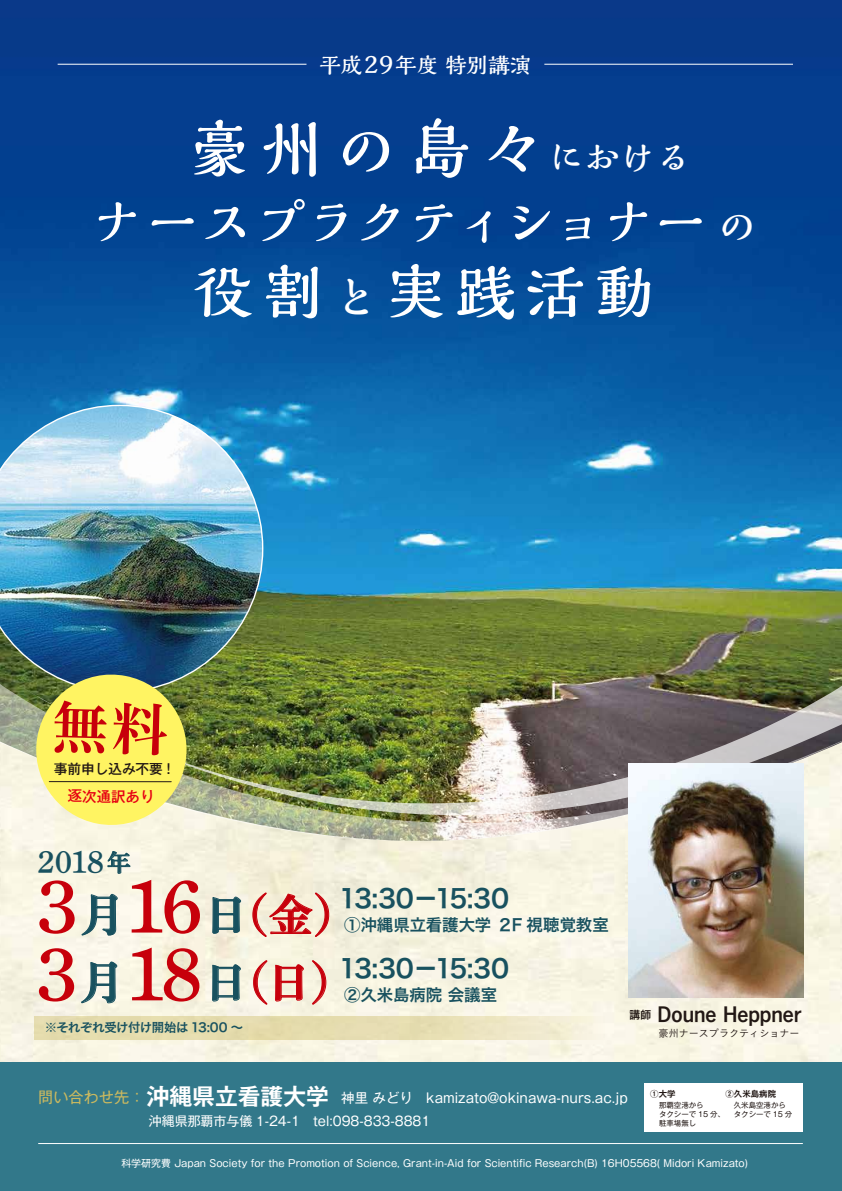
<style>
.page{position:relative;width:842px;height:1191px;background:#fff}
.page>*{position:absolute;margin:0;border:0;box-sizing:border-box;transform-origin:0 0}
.t1{font:74.4px "Shuei Min Pro B";color:#c7000b}
.t2{font:700 62.2px "Kaimin So Std";letter-spacing:.18em;color:#fff}
.t3{font:700 59.1px "Kaimin So Std";letter-spacing:.18em;color:#fff}
.t4{font:700 53.5px "Kaimin So Std";letter-spacing:-.04em;color:#fff}
.t5{font:700 35.2px "Kaimin So Std";color:#fff}
.t6{font:31.1px "Shuei Min Pro B";color:#18515f}
.t7{font:25.4px "Hira Kaku Std W6";letter-spacing:-.065em;color:#18515f}
.t8{font:700 22.8px "Gothic MB101 Pro De";color:#fff}
.t9{font:700 21.4px "Kaimin So Std";color:#fff}
.t10{font:20.1px "Koburina Go Std W6";color:#221815}
.t11{font:16.4px "Hira Kaku Std W6";color:#18515f}
.t12{font:15.2px "Gothic MB101 Pro";color:#cbb95f}
.t13{font:500 14.4px "Gothic MB101 Pro";letter-spacing:-.005em;color:#e60012}
.t14{font:500 13.6px "Gothic MB101 Pro";letter-spacing:-.005em;color:#221815}
.t15{font:13.4px "Gothic MB101 Pro";color:#fff}
.t16{font:13px "Gothic MB101 Pro";color:#fff}
.t17{font:12.3px "Hira Kaku Std W6";letter-spacing:-.035em;color:#18515f}
.t18{font:10.1px "Koburina Go Std W3";color:#221815}
.t19{font:9.9px "Gothic MB101 Pro";color:#fff}
.t20{font:700 8.4px "Gothic MB101 Pro De";color:#221815}
.t21{font:7.4px/9.3px "Gothic MB101 Pro";color:#221815}
.s1{font-size:24.9px}
.s2{font-size:39.3px}
.s3{font-size:46.5px}
.s4{font-size:23.3px}
.s5{font-size:44.6px;color:#18515f}
.s6{font-size:44.6px}
</style>
<div class="page">
<img style="left:0;top:841px;width:842px;height:221px">
<img style="left:0;top:0;width:842px;height:669px">
<img style="left:0;top:669px;width:842px;height:172px">
<img style="left:24px;top:674px;width:818px;height:141px">
<img style="left:0;top:405px;width:263px;height:287px">
<img style="left:628px;top:764px;width:176px;height:233px">
<hr style="left:58px;top:64px;width:248px;height:1px;background:#fff">
<hr style="left:544px;top:64px;width:249px;height:1px;background:#fff">
<svg style="left:82px;top:894px;width:36px;height:41px"></svg>
<svg style="left:212px;top:896px;width:29px;height:37px"></svg>
<svg style="left:253px;top:892px;width:76px;height:45px;background:#ecc5b5"></svg>
<svg style="left:108px;top:851px;width:22px;height:22px"></svg>
<svg style="left:81px;top:962px;width:36px;height:41px"></svg>
<svg style="left:212px;top:964px;width:29px;height:37px"></svg>
<svg style="left:253px;top:960px;width:14px;height:44px"></svg>
<svg style="left:275px;top:964px;width:29px;height:37px"></svg>
<svg style="left:312px;top:960px;width:14px;height:44px"></svg>
<svg style="left:34px;top:1016px;width:571px;height:23px;background:#e8dfb6"></svg>
<div style="left:0;top:1062px;width:842px;height:129px;background:#32788a"></div>
<div style="left:644px;top:1083px;width:159px;height:48px;background:#fff"></div>
<hr style="left:38px;top:1143px;width:765px;height:1px;background:#fff">
<svg style="left:30px;top:668px;width:163px;height:163px;background:#dbd871"></svg>
<h3 class="t9" style="left:319px;top:51px;width:213px">平成<span class="s1">29</span>年度 特別講演</h3>
<h2 class="t2" style="left:188px;top:106px;width:357px">豪州の島々</h2>
<h3 class="t4" style="left:91px;top:185px;width:668px">ナースプラクティショナー<span class="s2">の</span></h3>
<h3 class="t5" style="left:549px;top:133px;width:144px">における</h3>
<h3 class="t3" style="left:194px;top:251px;width:462px">役割<span class="s3">と</span>実践活動</h3>
<h3 class="t14" style="left:54px;top:757px;width:118px">事前申し込み不要 !</h3>
<h3 class="t13" style="left:68px;top:784px;width:88px">逐次通訳あり</h3>
<h3 class="t6" style="left:37px;top:840px;width:95px">2018<span class="s4">年</span></h3>
<h1 class="t1" style="left:37px;top:853px;width:323px">3<span class="s5">月</span>16<span class="s5">日</span><span class="s6">（金）</span></h1>
<h1 class="t1" style="left:36px;top:921px;width:320px">3<span class="s5">月</span>18<span class="s5">日</span><span class="s6">（日）</span></h1>
<p class="t17" style="left:45px;top:1018px;width:200px">※それぞれ受け付け開始は 13:00 ～</p>
<h3 class="t7" style="left:339px;top:879px;width:172px">13:30－15:30</h3>
<h3 class="t11" style="left:344px;top:912px;width:266px">①沖縄県立看護大学 ２F 視聴覚教室</h3>
<h3 class="t7" style="left:339px;top:949px;width:172px">13:30－15:30</h3>
<h3 class="t11" style="left:344px;top:982px;width:155px">②久米島病院 会議室</h3>
<h3 class="t10" style="left:629px;top:999px;width:174px"><sup>講師</sup> Doune Heppner</h3>
<p class="t18" style="left:659px;top:1025px;width:143px">豪州ナースプラクティショナー</p>
<h3 class="t8" style="left:147px;top:1077px;width:184px">沖縄県立看護大学</h3>
<h3 class="t16" style="left:149px;top:1110px;width:283px">沖縄県那覇市与儀 1-24-1　tel:098-833-8881</h3>
<p class="t20" style="left:725px;top:1086px;width:52px">②久米島病院</p>
<p class="t21" style="left:734px;top:1099px;width:60px">久米島空港からタクシーで 15 分</p>
<h3 class="t12" style="left:38px;top:1084px;width:108px">問い合わせ先：</h3>
<h3 class="t15" style="left:341px;top:1087px;width:288px">神里 みどり　kamizato@okinawa-nurs.ac.jp</h3>
<p class="t20" style="left:650px;top:1086px;width:27px">①大学</p>
<p class="t21" style="left:659px;top:1099px;width:67px">那覇空港から<br>タクシーで 15 分、駐車場無し</p>
<p class="t19" style="left:121px;top:1155px;width:648px">科学研究費 Japan Society for the Promotion of Science, Grant-in-Aid for Scientific Research(B) 16H05568( Midori Kamizato)　　</p>
</div>
